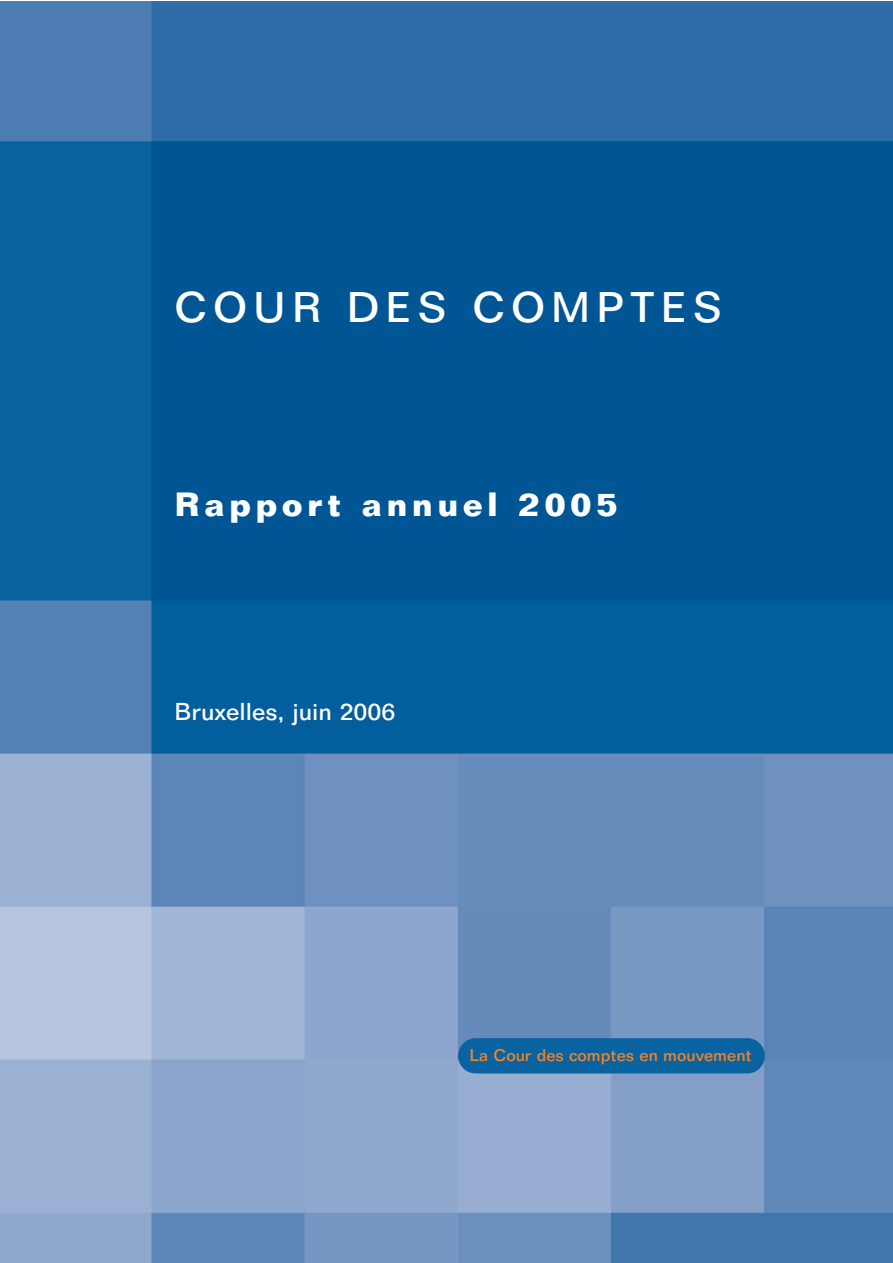
<style>
.page{position:relative;width:893px;height:1263px;background:#fff}
.page>*{position:absolute;margin:0;border:0;box-sizing:border-box;transform-origin:0 0}
.t1{font:500 42px "Folio BT";letter-spacing:.145em;color:#fff}
.t2{font:500 33px "Folio BT";letter-spacing:.13em;color:#fff}
.t3{font:500 24px "Folio BT";color:#fff}
.t4{font:500 16.5px "Folio BT";color:#f58427}
</style>
<div class="page">
<svg style="left:0;top:2px;width:1px;height:1261px"></svg>
<img style="left:1px;top:2px;width:892px;height:1261px">
<div style="left:458px;top:1038px;width:307px;height:35px;background:#0963a0;border-radius:18px"></div>
<h1 class="t1" style="left:174px;top:292px;width:549px">COUR DES COMPTES</h1>
<h2 class="t2" style="left:174px;top:493px;width:445px">Rapport annuel 2005</h2>
<h3 class="t3" style="left:174px;top:703px;width:223px">Bruxelles, juin 2006</h3>
<p class="t4" style="left:469px;top:1049px;width:284px">La Cour des comptes en mouvement</p>
</div>
